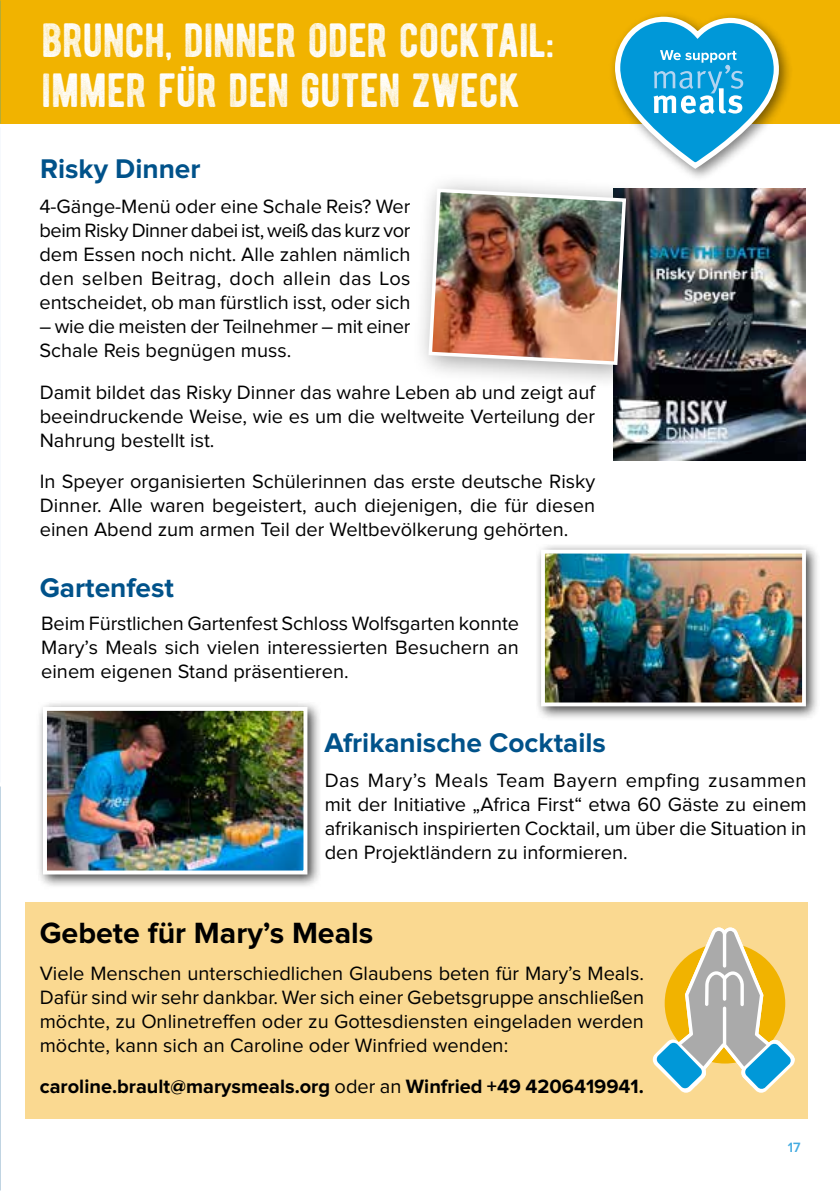
<style>
.page{position:relative;width:840px;height:1191px;background:#fff}
.page>*{position:absolute;margin:0;border:0;box-sizing:border-box;transform-origin:0 0}
.t1{font:48px/50px "BERNIERDISTRESSED";letter-spacing:-.005em;color:#fff}
.t2{font:700 30.4px "Proxima Nova";color:#000}
.t3{font:700 28px "Proxima Nova";color:#00528a}
.t4{font:20px/24px "Proxima Nova";color:#000;text-align:justify}
.t5{font:700 20px "Proxima Nova";color:#000}
.t6{font:600 14px "Proxima Nova";color:#43abe1}
.s1{font-weight:400}
</style>
<div class="page">
<div style="left:0;top:0;width:839px;height:123px;background:#f1b300"></div>
<div style="left:25px;top:902px;width:781px;height:216px;background:#fad991"></div>
<img style="left:613px;top:189px;width:192px;height:271px">
<div style="left:412px;top:172px;width:239px;height:219px;background:#000;opacity:.37"></div>
<img style="left:426px;top:187px;width:201px;height:180px">
<svg style="left:652px;top:927px;width:143px;height:165px"></svg>
<div style="left:36px;top:700px;width:286px;height:189px;background:#000;opacity:.75"></div>
<img style="left:48px;top:712px;width:254px;height:157px">
<div style="left:43px;top:707px;width:264px;height:167px;border:4px solid #fff"></div>
<div style="left:534px;top:543px;width:286px;height:178px;background:#000;opacity:.75"></div>
<img style="left:545px;top:554px;width:255px;height:147px">
<div style="left:540px;top:549px;width:265px;height:157px;border:4px solid #fff"></div>
<div style="left:608px;top:10px;width:185px;height:173px;background:#000;opacity:.5"></div>
<svg style="left:612px;top:14px;width:164px;height:164px"></svg>
<h1 class="t1" style="left:42px;top:7px;width:513px">BRUNCH, DINNER ODER COCKTAIL:<br>IMMER FUR DEN GUTEN ZWECK</h1>
<h1 class="t1" style="left:179px;top:20px;width:17px">..</h1>
<h3 class="t3" style="left:40px;top:156px;width:162px">Risky Dinner</h3>
<p class="t4" style="left:39px;top:195px;width:372px">4-Gänge-Menü oder eine Schale Reis? Wer beim Risky Dinner dabei ist, weiß das kurz vor dem Essen noch nicht. Alle zahlen nämlich den selben Beitrag, doch allein das Los entscheidet, ob man fürstlich isst, oder sich</p>
<p class="t4" style="left:39px;top:315px;width:372px">– wie die meisten der Teilnehmer – mit einer<br>Schale Reis begnügen muss.</p>
<p class="t4" style="left:40px;top:381px;width:556px">Damit bildet das Risky Dinner das wahre Leben ab und zeigt auf beeindruckende Weise, wie es um die weltweite Verteilung der Nahrung bestellt ist.</p>
<p class="t4" style="left:40px;top:470px;width:556px">In Speyer organisierten Schülerinnen das erste deutsche Risky Dinner. Alle waren begeistert, auch diejenigen, die für diesen einen Abend zum armen Teil der Weltbevölkerung gehörten.</p>
<h3 class="t3" style="left:40px;top:574px;width:136px">Gartenfest</h3>
<p class="t4" style="left:41px;top:612px;width:479px">Beim Fürstlichen Gartenfest Schloss Wolfsgarten konnte Mary’s Meals sich vielen interessierten Besuchern an einem eigenen Stand präsentieren.</p>
<h3 class="t3" style="left:324px;top:729px;width:283px">Afrikanische Cocktails</h3>
<p class="t4" style="left:324px;top:769px;width:483px">Das Mary’s Meals Team Bayern empfing zusammen mit der Initiative „Africa First“ etwa 60 Gäste zu einem afrikanisch inspirierten Cocktail, um über die Situation in den Projektländern zu informieren.</p>
<h2 class="t2" style="left:40px;top:919px;width:335px">Gebete für Mary’s Meals</h2>
<p class="t4" style="left:40px;top:962px;width:605px">Viele Menschen unterschiedlichen Glaubens beten für Mary’s Meals.<br>Dafür sind wir sehr dankbar. Wer sich einer Gebetsgruppe anschließen möchte, zu Onlinetreffen oder zu Gottesdiensten eingeladen werden möchte, kann sich an Caroline oder Winfried wenden:</p>
<p class="t5" style="left:40px;top:1077px;width:605px">caroline.brault@marysmeals.org <span class="s1">oder an</span> Winfried +49 4206419941.</p>
<p class="t6" style="left:787px;top:1140px;width:14px">17</p>
</div>
